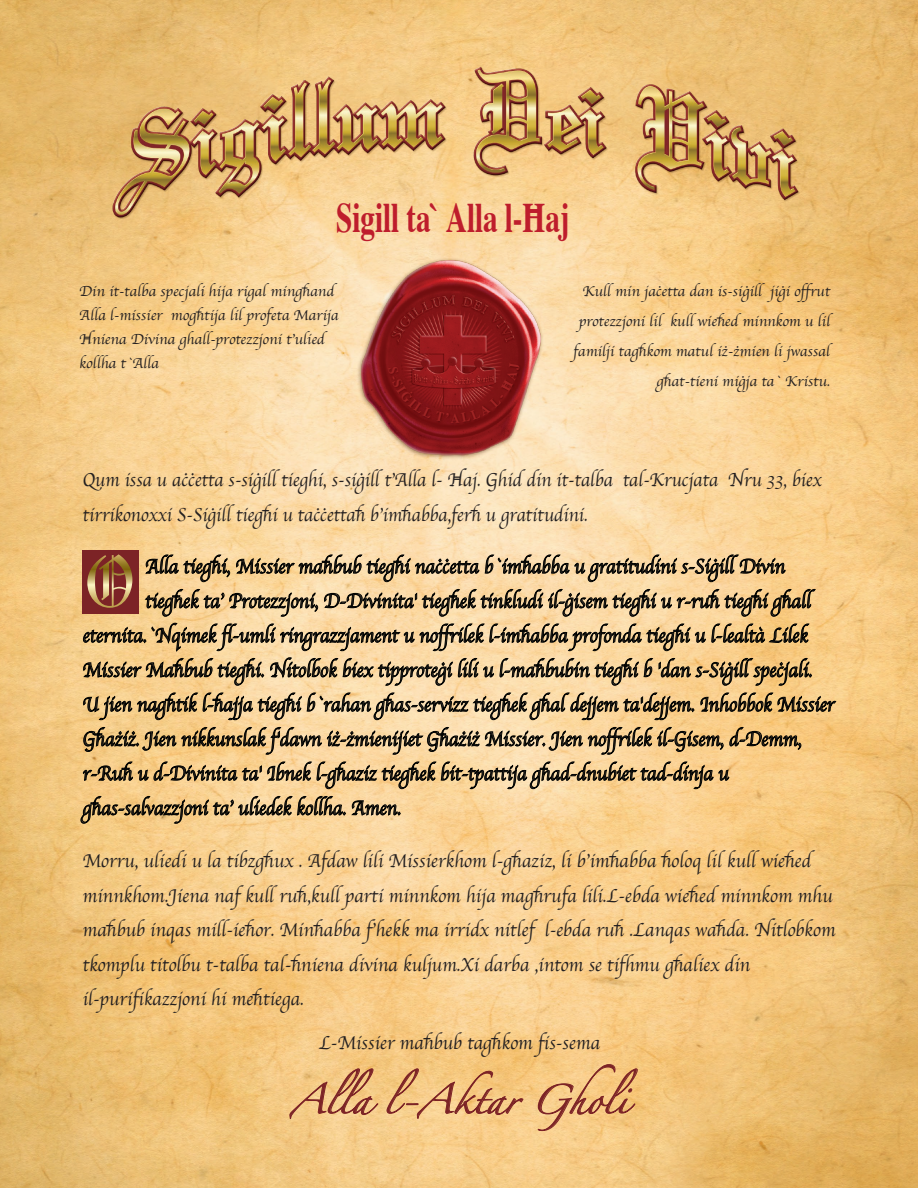
<style>
.page{position:relative;width:918px;height:1188px;background:#fff}
.page>*{position:absolute;margin:0;border:0;box-sizing:border-box;transform-origin:0 0}
.t1{font:700 42px "Times";letter-spacing:-.005em;color:#be1d2c;scale:.7 1}
.t2{font:26.4px "Zapfino";color:#7c2326}
.t3{font:21px "Apple Chancery";letter-spacing:-.005em;color:#231f20;scale:.9 1}
.t4{font:19.5px/34.5px "Apple Chancery";color:#231f20;scale:.95 1}
.t5{font:19.5px/34.5px "Apple Chancery";color:#231f20;scale:.93 1}
.t6{font:15px/30px "Apple Chancery";color:#231f20;text-align:right}
</style>
<div class="page">
<img style="left:0;top:0;width:918px;height:1188px">
<img style="left:92px;top:54px;width:721px;height:173px">
<img style="left:344px;top:250px;width:219px;height:219px">
<img style="left:380px;top:298px;width:148px;height:134px">
<svg style="left:146px;top:555px;width:32px;height:20px"></svg>
<svg style="left:184px;top:555px;width:46px;height:27px"></svg>
<svg style="left:236px;top:555px;width:243px;height:27px;background:#c1a87f"></svg>
<svg style="left:485px;top:555px;width:84px;height:21px;background:#ac9776"></svg>
<svg style="left:575px;top:555px;width:210px;height:27px;background:#c1a67c"></svg>
<svg style="left:145px;top:589px;width:79px;height:27px;background:#ba9e71"></svg>
<svg style="left:230px;top:592px;width:88px;height:24px;background:#b9a37d"></svg>
<svg style="left:324px;top:589px;width:283px;height:27px;background:#bfa67f"></svg>
<svg style="left:613px;top:589px;width:202px;height:27px;background:#bea275"></svg>
<svg style="left:83px;top:627px;width:63px;height:17px"></svg>
<svg style="left:152px;top:623px;width:262px;height:28px;background:#c2a87e"></svg>
<svg style="left:420px;top:624px;width:64px;height:27px;background:#b49e7b"></svg>
<svg style="left:490px;top:624px;width:151px;height:27px;background:#bea57d"></svg>
<svg style="left:647px;top:624px;width:59px;height:27px;background:#bba075"></svg>
<svg style="left:712px;top:624px;width:97px;height:20px;background:#a98c5b"></svg>
<svg style="left:83px;top:658px;width:181px;height:27px;background:#bc9f6f"></svg>
<svg style="left:270px;top:658px;width:182px;height:27px;background:#bca580"></svg>
<svg style="left:458px;top:658px;width:36px;height:19px"></svg>
<svg style="left:500px;top:658px;width:138px;height:27px;background:#bca47e"></svg>
<svg style="left:644px;top:658px;width:9px;height:19px"></svg>
<svg style="left:659px;top:658px;width:153px;height:27px;background:#bd9c68"></svg>
<svg style="left:83px;top:696px;width:49px;height:24px"></svg>
<svg style="left:138px;top:693px;width:163px;height:27px;background:#b79c70"></svg>
<svg style="left:307px;top:693px;width:387px;height:27px;background:#bfa77f"></svg>
<svg style="left:701px;top:693px;width:135px;height:20px;background:#aa8d5d"></svg>
<svg style="left:84px;top:727px;width:92px;height:25px;background:#b49663"></svg>
<svg style="left:182px;top:727px;width:139px;height:27px;background:#bb9d6d"></svg>
<svg style="left:327px;top:727px;width:396px;height:27px;background:#c0a67c"></svg>
<svg style="left:730px;top:727px;width:71px;height:23px;background:#b99762"></svg>
<svg style="left:83px;top:762px;width:65px;height:20px"></svg>
<svg style="left:154px;top:762px;width:108px;height:20px;background:#b19567"></svg>
<svg style="left:268px;top:762px;width:445px;height:27px;background:#bea377"></svg>
<svg style="left:719px;top:770px;width:10px;height:11px"></svg>
<svg style="left:81px;top:796px;width:265px;height:27px;background:#be9f6e"></svg>
<svg style="left:352px;top:801px;width:48px;height:16px"></svg>
<svg style="left:289px;top:1068px;width:90px;height:51px;background:#e2b178"></svg>
<svg style="left:386px;top:1068px;width:138px;height:51px;background:#e7b679"></svg>
<svg style="left:537px;top:1064px;width:101px;height:67px;background:#e8b679"></svg>
<div style="left:83px;top:550px;width:56px;height:64px;background:#7c2326"></div>
<svg style="left:87px;top:554px;width:45px;height:54px"></svg>
<svg style="left:388px;top:363px;width:132px;height:60px;background:#851719"></svg>
<h1 class="t1" style="left:336px;top:178px;width:335px">Sigill ta` Alla l-Ħaj</h1>
<p class="t6" style="left:79px;top:279px;width:261px;line-height:24px;text-align:left">Din it-talba specjali hija rigal mingħand Alla l-missier mogħtija lil profeta Marija Ħniena Divina ghall-protezzjoni t’ulied kollha t`Alla</p>
<p class="t6" style="left:573px;top:276px;width:258px">Kull min jaċetta dan is-siġill jiġi offrut protezzjoni lil kull wieħed minnkom u lil familji tagħkom matul iż-żmien li jwassal għat-tieni miġja ta` Kristu.</p>
<p class="t5" style="left:82px;top:462px;width:796px">Qum issa u aċċetta s-siġill tieghi, s-siġill t’Alla l- Ħaj. Ghid din it-talba tal-Krucjata Nru 33, biex tirrikonoxxi S-Siġill tiegħi u taċċettaħ b’imħabba,ferħ u gratitudini.</p>
<p class="t3" style="left:145px;top:550px;width:712px">Alla tiegħi, Missier maħbub tiegħi naċċetta b`imħabba u gratitudini s-Siġill Divin</p>
<p class="t3" style="left:145px;top:584px;width:741px">tiegħek ta’ Protezzjoni, D-Divinita' tiegħek tinkludi il-ġisem tiegħi u r-ruħ tiegħi għall</p>
<p class="t3" style="left:82px;top:619px;width:808px">eternita.`Nqimek fl-umli ringrazzjament u noffrilek l-imħabba profonda tiegħi u l-lealtà Lilek</p>
<p class="t3" style="left:82px;top:653px;width:812px">Missier Maħbub tiegħi. Nitolbok biex tipproteġi lili u l-maħbubin tiegħi b 'dan s-Siġill speċjali.</p>
<p class="t3" style="left:82px;top:688px;width:837px">U jien nagħtik l-ħajja tiegħi b`rahan għas-servizz tiegħek għal dejjem ta'dejjem. Inhobbok Missier</p>
<p class="t3" style="left:82px;top:722px;width:801px">Għażiż. Jien nikkunslak f'dawn iż-żmienijiet Għażiż Missier. Jien noffrilek il-Gisem, d-Demm,</p>
<p class="t3" style="left:82px;top:757px;width:719px">r-Ruħ u d-Divinita ta' Ibnek l-għaziz tiegħek bit-tpattija għad-dnubiet tad-dinja u</p>
<p class="t3" style="left:82px;top:791px;width:355px">għas-salvazzjoni ta’ uliedek kollha. Amen.</p>
<p class="t4" style="left:82px;top:843px;width:794px">Morru, uliedi u la tibzgħux . Afdaw lili Missierkhom l-għaziz, li b’imħabba ħoloq lil kull wieħed minnkhom.Jiena naf kull ruħ,kull parti minnkom hija magħrufa lili.L-ebda wieħed minnkom mhu maħbub inqas mill-ieħor. Minħabba f’hekk ma irridx nitlef l-ebda ruħ .Lanqas waħda. Nitlobkom tkomplu titolbu t-talba tal-ħniena divina kuljum.Xi darba ,intom se tifhmu għaliex din il-purifikazzjoni hi meħtiega.</p>
<p class="t4" style="left:319px;top:1025px;width:297px">L-Missier maħbub tagħkom fis-sema</p>
<p class="t2" style="left:291px;top:1089px;width:348px">Alla l-Aktar Gholi</p>
</div>
